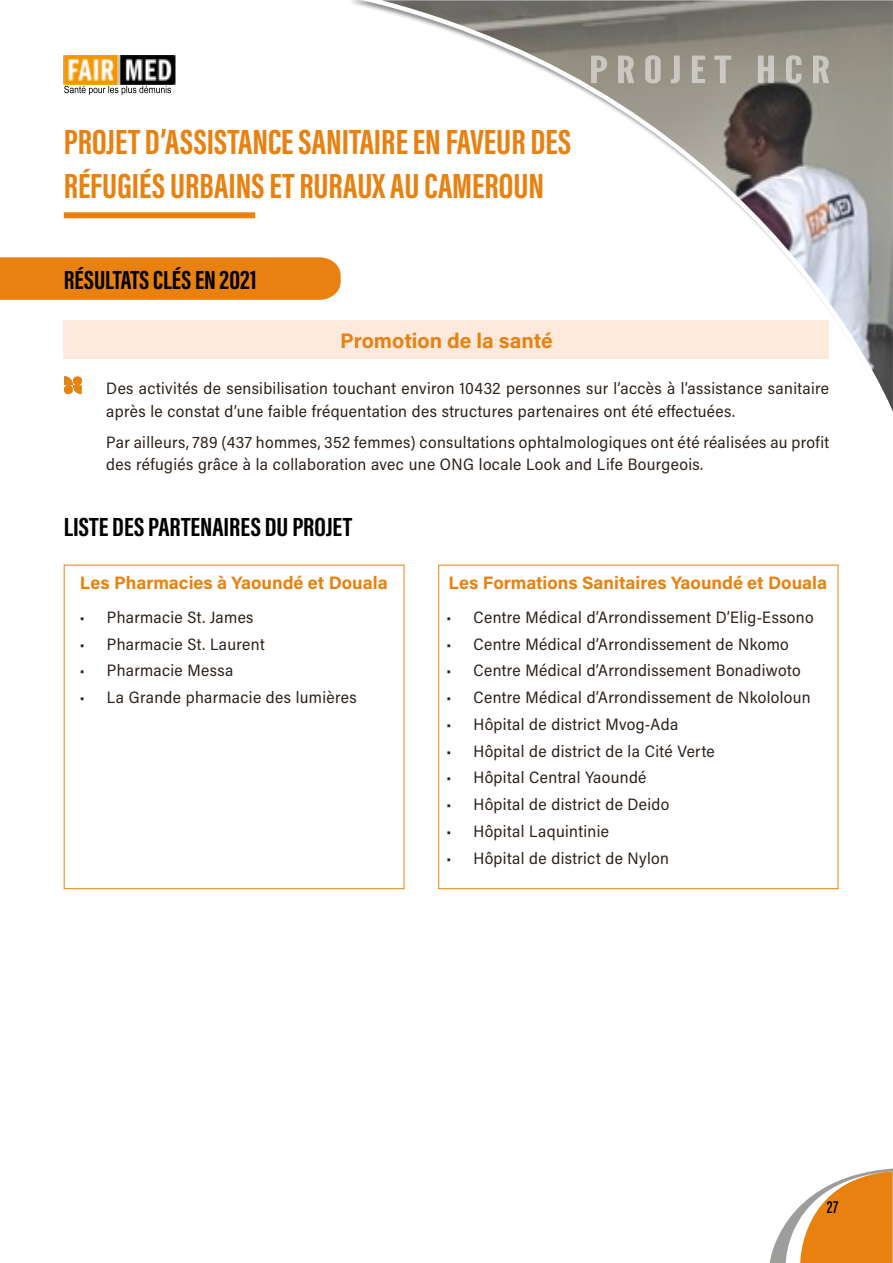
<style>
.page{position:relative;width:893px;height:1263px;background:#fff}
.page>*{position:absolute;margin:0;border:0;box-sizing:border-box;transform-origin:0 0}
.t1{font:36px/43.2px "Acumin Variable Concept";letter-spacing:-.25em;color:#e98110;scale:1.05 1}
.t2{font:27px "Acumin Variable Concept";letter-spacing:-.245em;color:#000;scale:1.1 1}
.t3{font:27px "Acumin Variable Concept";letter-spacing:-.245em;color:#000;scale:1.05 1}
.t4{font:21px "Acumin Variable Concept";letter-spacing:.05em;color:#e98110}
.t5{font:18px "Acumin Variable Concept";letter-spacing:.05em;color:#e98110}
.t6{font:18px "Acumin Variable Concept";color:#000}
.t7{font:16.5px/22.5px "Acumin Variable Concept";letter-spacing:.015em;color:#2b201b}
</style>
<div class="page">
<svg style="left:770px;top:1168px;width:123px;height:95px"></svg>
<img style="left:64px;top:55px;width:111px;height:30px">
<svg style="left:64px;top:86px;width:107px;height:9px"></svg>
<div style="left:64px;top:321px;width:765px;height:38px;background:#fdeadd"></div>
<div style="left:0;top:257px;width:341px;height:43px;background:#e98110"></div>
<div style="left:348px;top:0;width:545px;height:443px;background:#fff"></div>
<svg style="left:358px;top:0;width:535px;height:411px"></svg>
<svg style="left:591px;top:56px;width:16px;height:27px"></svg>
<svg style="left:618px;top:56px;width:16px;height:27px"></svg>
<svg style="left:645px;top:55px;width:16px;height:28px"></svg>
<svg style="left:671px;top:56px;width:9px;height:28px"></svg>
<svg style="left:692px;top:56px;width:13px;height:27px"></svg>
<svg style="left:714px;top:56px;width:17px;height:27px"></svg>
<svg style="left:758px;top:56px;width:16px;height:27px"></svg>
<svg style="left:786px;top:55px;width:15px;height:28px"></svg>
<svg style="left:813px;top:56px;width:16px;height:27px"></svg>
<div style="left:64px;top:212px;width:191px;height:6px;background:#e98110"></div>
<svg style="left:64px;top:376px;width:18px;height:18px"></svg>
<div style="left:438px;top:565px;width:400px;height:324px;border:1px solid #e98110"></div>
<h1 class="t1" style="left:64px;top:119px;width:494px">PROJETD’ASSISTANCESANITAI REENFAVEURDES<br>RÉFUGI ÉSURBAI NSETRURAUXAUCAMEROUN</h1>
<h2 class="t3" style="left:64px;top:261px;width:188px">RÉSULTATSCLÉSEN2021</h2>
<p class="t4" style="left:340px;top:326px;width:213px">Promotion de la santé</p>
<p class="t7" style="left:106px;top:377px;width:724px">Des activités de sensibilisation touchant environ 10432 personnes sur l’accès à l’assistance sanitaire après le constat d’une faible fréquentation des structures partenaires ont été effectuées.</p>
<p class="t7" style="left:106px;top:430px;width:724px">Par ailleurs, 789 (437 hommes, 352 femmes) consultations ophtalmologiques ont été réalisées au profit des réfugiés grâce à la collaboration avec une ONG locale Look and Life Bourgeois.</p>
<h2 class="t2" style="left:64px;top:507px;width:270px">LISTEDESPARTENAI RESDUPROJET</h2>
<p class="t5" style="left:80px;top:570px;width:308px">Les Pharmacies à Yaoundé et Douala</p>
<p class="t7" style="left:80px;top:605px;width:175px">• Pharmacie St. James</p>
<p class="t7" style="left:80px;top:632px;width:186px">• Pharmacie St. Laurent</p>
<p class="t7" style="left:80px;top:659px;width:155px">• Pharmacie Messa</p>
<p class="t7" style="left:80px;top:685px;width:278px">• La Grande pharmacie des lumières</p>
<p class="t5" style="left:448px;top:570px;width:379px">Les Formations Sanitaires Yaoundé et Douala</p>
<p class="t7" style="left:446px;top:605px;width:369px">• Centre Médical d’Arrondissement D’Elig-Essono</p>
<p class="t7" style="left:446px;top:632px;width:344px">• Centre Médical d’Arrondissement de Nkomo</p>
<p class="t7" style="left:446px;top:659px;width:356px">• Centre Médical d’Arrondissement Bonadiwoto</p>
<p class="t7" style="left:446px;top:685px;width:366px">• Centre Médical d’Arrondissement de Nkololoun</p>
<p class="t7" style="left:446px;top:712px;width:233px">• Hôpital de district Mvog-Ada</p>
<p class="t7" style="left:446px;top:739px;width:270px">• Hôpital de district de la Cité Verte</p>
<p class="t7" style="left:446px;top:766px;width:202px">• Hôpital Central Yaoundé</p>
<p class="t7" style="left:446px;top:792px;width:225px">• Hôpital de district de Deido</p>
<p class="t7" style="left:446px;top:819px;width:164px">• Hôpital Laquintinie</p>
<p class="t7" style="left:446px;top:846px;width:224px">• Hôpital de district de Nylon</p>
<p class="t6" style="left:827px;top:1194px;width:16px">27</p>
</div>
